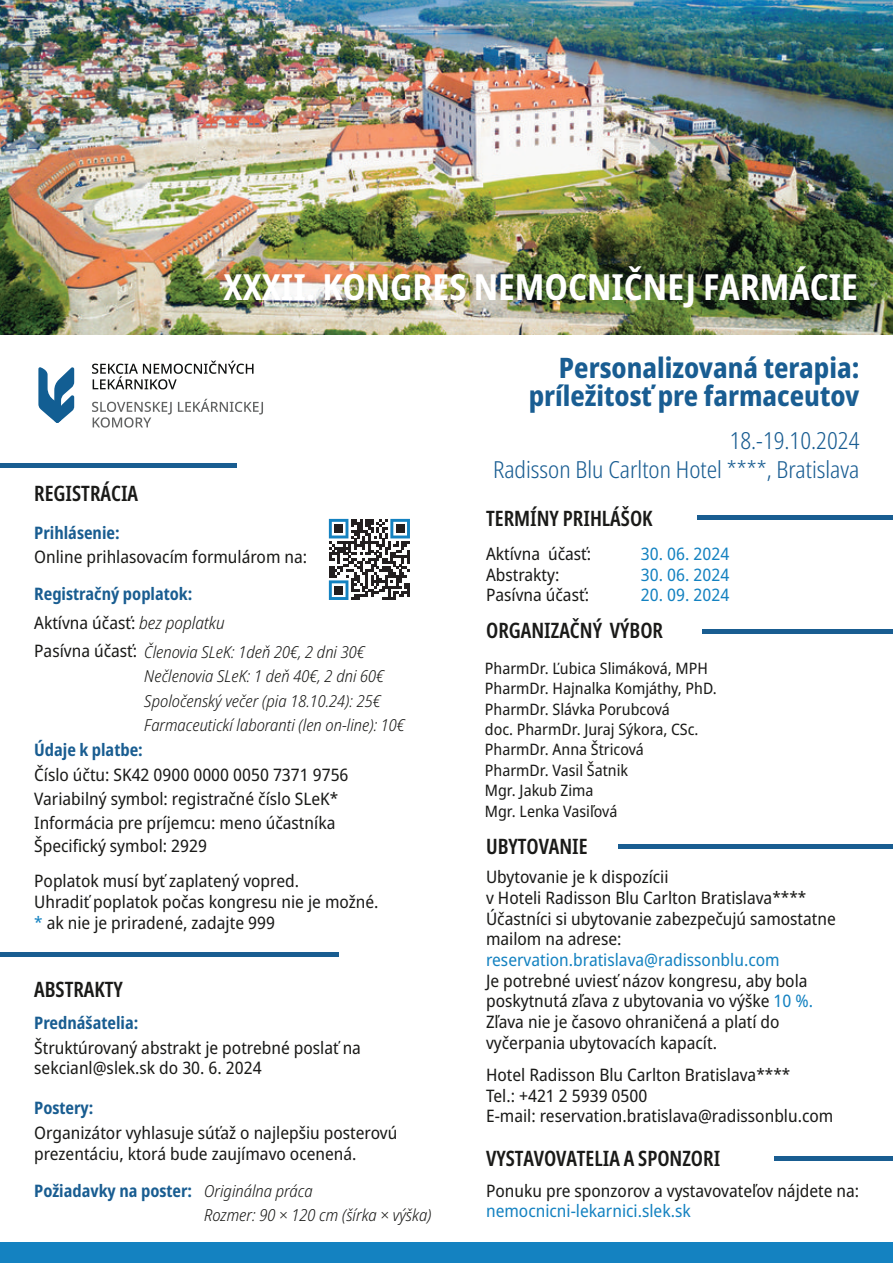
<style>
.page{position:relative;width:893px;height:1263px;background:#fff}
.page>*{position:absolute;margin:0;border:0;box-sizing:border-box;transform-origin:0 0}
.t1{font:700 condensed 36px "Noto Sans";color:#fff}
.t2{font:800 condensed 28.2px/28.5px "Noto Sans";color:#195d92;text-align:right}
.t3{font:300 condensed 23.55px/28.5px "Noto Sans";color:#195d92;text-align:right}
.t4{font:600 extra-condensed 21.3px "Noto Sans";color:#1a1a18}
.t5{font:semi-condensed 17.25px/20.7px "Noto Sans";color:#1a1a18}
.t6{font:700 condensed 17.25px/29px "Noto Sans";color:#195d91}
.t7{font:semi-condensed 17.25px "Noto Sans";color:#1482c1}
.t8{font:italic 300 semi-condensed 16.5px/24.5px "Noto Sans";color:#1a1a18}
.t9{font:semi-condensed 15.75px/20.4px "Noto Sans";color:#1a1a18}
.s1{font-weight:400;font-stretch:semi-condensed;color:#1a1a18}
.s2{font-weight:300;font-style:italic;font-stretch:semi-condensed;color:#1a1a18}
.s3{font-weight:400;font-style:normal;font-size:17.25px}
.s4{color:#1482c1}
.s5{font-weight:300;font-style:italic;font-stretch:semi-condensed;font-size:16.5px;color:#1a1a18}
</style>
<div class="page">
<img style="left:0;top:0;width:893px;height:334px">
<div style="left:0;top:1242px;width:893px;height:21px;background:#1482c1"></div>
<hr style="left:0;top:953px;width:339px;height:4px;background:#195d91">
<hr style="left:0;top:463px;width:237px;height:4px;background:#195d91">
<hr style="left:698px;top:516px;width:195px;height:4px;background:#195d91">
<div style="left:618px;top:844px;width:275px;height:5px;background:#195d91"></div>
<div style="left:774px;top:1156px;width:119px;height:5px;background:#195d91"></div>
<div style="left:703px;top:629px;width:190px;height:5px;background:#195d91"></div>
<svg style="left:38px;top:367px;width:36px;height:56px"></svg>
<svg style="left:92px;top:399px;width:171px;height:29px"></svg>
<svg style="left:92px;top:361px;width:162px;height:28px"></svg>
<svg style="left:329px;top:519px;width:81px;height:81px"></svg>
<div style="left:334px;top:524px;width:9px;height:9px;background:#231f20"></div>
<div style="left:396px;top:524px;width:8px;height:9px;background:#231f20"></div>
<div style="left:334px;top:586px;width:9px;height:8px;background:#231f20"></div>
<p class="t4" style="left:34px;top:478px;width:105px">REGISTRÁCIA</p>
<h1 class="t1" style="left:224px;top:261px;width:636px">XXXII. KONGRES NEMOCNIČNEJ FARMÁCIE</h1>
<h2 class="t2" style="left:529px;top:354px;width:332px">Personalizovaná terapia: príležitosť pre farmaceutov</h2>
<h3 class="t3" style="left:493px;top:427px;width:368px">18.-19.10.2024<br>Radisson Blu Carlton Hotel ****, Bratislava</h3>
<p class="t4" style="left:486px;top:503px;width:168px">TERMÍNY PRIHLÁŠOK</p>
<p class="t6" style="left:34px;top:518px;width:87px">Prihlásenie:</p>
<p class="t5" style="left:34px;top:547px;width:274px">Online prihlasovacím formulárom na:</p>
<p class="t5" style="left:486px;top:544px;width:107px">Aktívna účasť:</p>
<p class="t7" style="left:641px;top:542px;width:90px">30. 06. 2024</p>
<p class="t5" style="left:486px;top:565px;width:75px">Abstrakty:</p>
<p class="t7" style="left:641px;top:562px;width:90px">30. 06. 2024</p>
<p class="t5" style="left:486px;top:585px;width:104px">Pasívna účasť:</p>
<p class="t7" style="left:641px;top:583px;width:90px">20. 09. 2024</p>
<p class="t6" style="left:34px;top:580px;width:192px">Registračný poplatok:<br><span class="s1">Aktívna účasť:</span> <span class="s2">bez poplatku</span></p>
<p class="t8" style="left:144px;top:640px;width:262px;text-indent:-110px"><span class="s3">Pasívna účasť:</span> Členovia SLeK: 1deň 20€, 2 dni 30€ Nečlenovia SLeK: 1 deň 40€, 2 dni 60€ Spoločenský večer (pia 18.10.24): 25€ Farmaceutickí laboranti (len on-line): 10€</p>
<p class="t4" style="left:486px;top:615px;width:179px">ORGANIZAČNÝ VÝBOR</p>
<p class="t9" style="left:485px;top:658px;width:233px">PharmDr. Ľubica Slimáková, MPH<br>PharmDr. Hajnalka Komjáthy, PhD.<br>PharmDr. Slávka Porubcová<br>doc. PharmDr. Juraj Sýkora, CSc.<br>PharmDr. Anna Štricová<br>PharmDr. Vasil Šatnik<br>Mgr. Jakub Zima<br>Mgr. Lenka Vasiľová</p>
<p class="t6" style="left:34px;top:736px;width:110px">Údaje k platbe:</p>
<p class="t5" style="left:34px;top:765px;width:316px">Číslo účtu: SK42 0900 0000 0050 7371 9756</p>
<p class="t5" style="left:34px;top:788px;width:306px;line-height:23.1px">Variabilný symbol: registračné číslo SLeK*<br>Informácia pre príjemcu: meno účastníka<br>Špecifický symbol: 2929</p>
<p class="t4" style="left:486px;top:831px;width:103px">UBYTOVANIE</p>
<p class="t5" style="left:486px;top:867px;width:351px">Ubytovanie je k dispozícii<br>v Hoteli Radisson Blu Carlton Bratislava**** Účastníci si ubytovanie zabezpečujú samostatne mailom na adrese:</p>
<p class="t7" style="left:486px;top:948px;width:295px">reservation.bratislava@radissonblu.com</p>
<p class="t5" style="left:486px;top:970px;width:328px">Je potrebné uviesť názov kongresu, aby bola poskytnutá zľava z ubytovania vo výške <span class="s4">10 %.<br></span>Zľava nie je časovo ohraničená a platí do vyčerpania ubytovacích kapacít.</p>
<p class="t5" style="left:486px;top:1065px;width:349px">Hotel Radisson Blu Carlton Bratislava****<br>Tel.: +421 2 5939 0500<br>E-mail: reservation.bratislava@radissonblu.com</p>
<p class="t5" style="left:34px;top:871px;width:346px">Poplatok musí byť zaplatený vopred.<br>Uhradiť poplatok počas kongresu nie je možné. <span class="s4">*</span> ak nie je priradené, zadajte 999</p>
<p class="t4" style="left:34px;top:974px;width:90px">ABSTRAKTY</p>
<p class="t6" style="left:34px;top:1008px;width:106px">Prednášatelia:</p>
<p class="t5" style="left:34px;top:1037px;width:328px">Štruktúrovaný abstrakt je potrebné poslať na sekcianl@slek.sk do 30. 6. 2024</p>
<p class="t6" style="left:34px;top:1093px;width:61px">Postery:</p>
<p class="t5" style="left:34px;top:1123px;width:365px">Organizátor vyhlasuje súťaž o najlepšiu posterovú prezentáciu, ktorá bude zaujímavo ocenená.</p>
<p class="t4" style="left:486px;top:1143px;width:236px">VYSTAVOVATELIA A SPONZORI</p>
<p class="t5" style="left:486px;top:1180px;width:375px">Ponuku pre sponzorov a vystavovateľov nájdete na:</p>
<p class="t7" style="left:486px;top:1199px;width:206px">nemocnicni-lekarnici.slek.sk</p>
<p class="t6" style="left:34px;top:1177px;width:280px">Požiadavky na poster: <span class="s5">Originálna práca</span></p>
<p class="t8" style="left:204px;top:1203px;width:229px">Rozmer: 90 × 120 cm (šírka × výška)</p>
</div>
